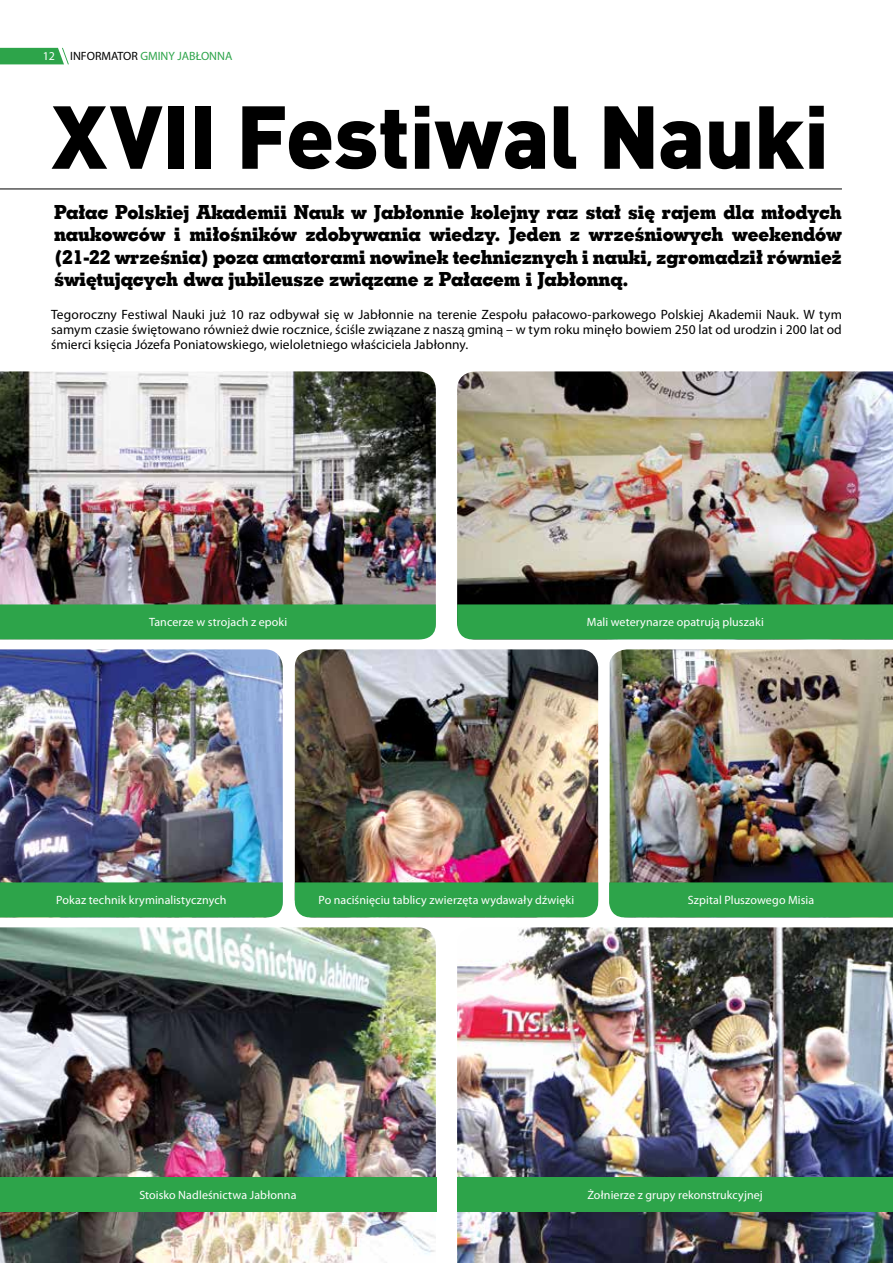
<style>
.page{position:relative;width:893px;height:1263px;background:#fff}
.page>*{position:absolute;margin:0;border:0;box-sizing:border-box;transform-origin:0 0}
.t1{font:900 87.75px "DIN Pl";letter-spacing:-.005em;color:#000}
.t2{font:19.5px/22.5px "Geo Slab 703 X Bd EU";letter-spacing:-.01em;color:#000;text-align:justify}
.t3{font:13.5px/14.9px "Myriad Pro";letter-spacing:.005em;color:#000;text-align:justify}
.t4{font:12px "Myriad Pro";letter-spacing:.005em;color:#fff}
.t5{font:12px "Myriad Pro";color:#2da44a}
.s1{color:#000}
</style>
<div class="page">
<svg style="left:0;top:48px;width:69px;height:17px"></svg>
<hr style="left:0;top:189px;width:842px;height:1px;background:#000">
<img style="left:0;top:371px;width:436px;height:233px">
<img style="left:0;top:649px;width:283px;height:233px">
<img style="left:295px;top:649px;width:303px;height:233px">
<img style="left:0;top:927px;width:436px;height:336px">
<img style="left:457px;top:371px;width:436px;height:233px">
<img style="left:610px;top:649px;width:283px;height:233px">
<img style="left:457px;top:927px;width:436px;height:336px">
<div style="left:0;top:604px;width:436px;height:35px;background:#2da44a"></div>
<div style="left:457px;top:604px;width:436px;height:35px;background:#2da44a"></div>
<div style="left:609px;top:882px;width:284px;height:35px;background:#2da44a"></div>
<div style="left:457px;top:1177px;width:436px;height:35px;background:#2da44a"></div>
<div style="left:0;top:1177px;width:436px;height:35px;background:#2da44a"></div>
<div style="left:295px;top:882px;width:303px;height:35px;background:#2da44a"></div>
<div style="left:0;top:882px;width:283px;height:35px;background:#2da44a"></div>
<p class="t4" style="left:43px;top:49px;width:14px">12</p>
<p class="t5" style="left:70px;top:49px;width:164px"><span class="s1">INFORMATOR</span> GMINY JABŁONNA</p>
<h1 class="t1" style="left:52px;top:78px;width:779px">XVII Festiwal Nauki</h1>
<p class="t2" style="left:54px;top:200px;width:789px">Pałac Polskiej Akademii Nauk w Jabłonnie kolejny raz stał się rajem dla młodych naukowców i miłośników zdobywania wiedzy. Jeden z wrześniowych weekendów (21-22 września) poza amatorami nowinek technicznych i nauki, zgromadził również świętujących dwa jubileusze związane z Pałacem i Jabłonną.</p>
<p class="t3" style="left:51px;top:307px;width:792px">Tegoroczny Festiwal Nauki już 10 raz odbywał się w Jabłonnie na terenie Zespołu pałacowo-parkowego Polskiej Akademii Nauk. W tym samym czasie świętowano również dwie rocznice, ściśle związane z naszą gminą – w tym roku minęło bowiem 250 lat od urodzin i 200 lat od śmierci księcia Józefa Poniatowskiego, wieloletniego właściciela Jabłonny.</p>
<p class="t4" style="left:149px;top:615px;width:140px">Tancerze w strojach z epoki</p>
<p class="t4" style="left:587px;top:615px;width:178px">Mali weterynarze opatrują pluszaki</p>
<p class="t4" style="left:56px;top:893px;width:172px">Pokaz technik kryminalistycznych</p>
<p class="t4" style="left:318px;top:893px;width:257px">Po naciśnięciu tablicy zwierzęta wydawały dźwięki</p>
<p class="t4" style="left:688px;top:893px;width:128px">Szpital Pluszowego Misia</p>
<p class="t4" style="left:139px;top:1187px;width:159px">Stoisko Nadleśnictwa Jabłonna</p>
<p class="t4" style="left:587px;top:1187px;width:177px">Żołnierze z grupy rekonstrukcyjnej</p>
</div>
